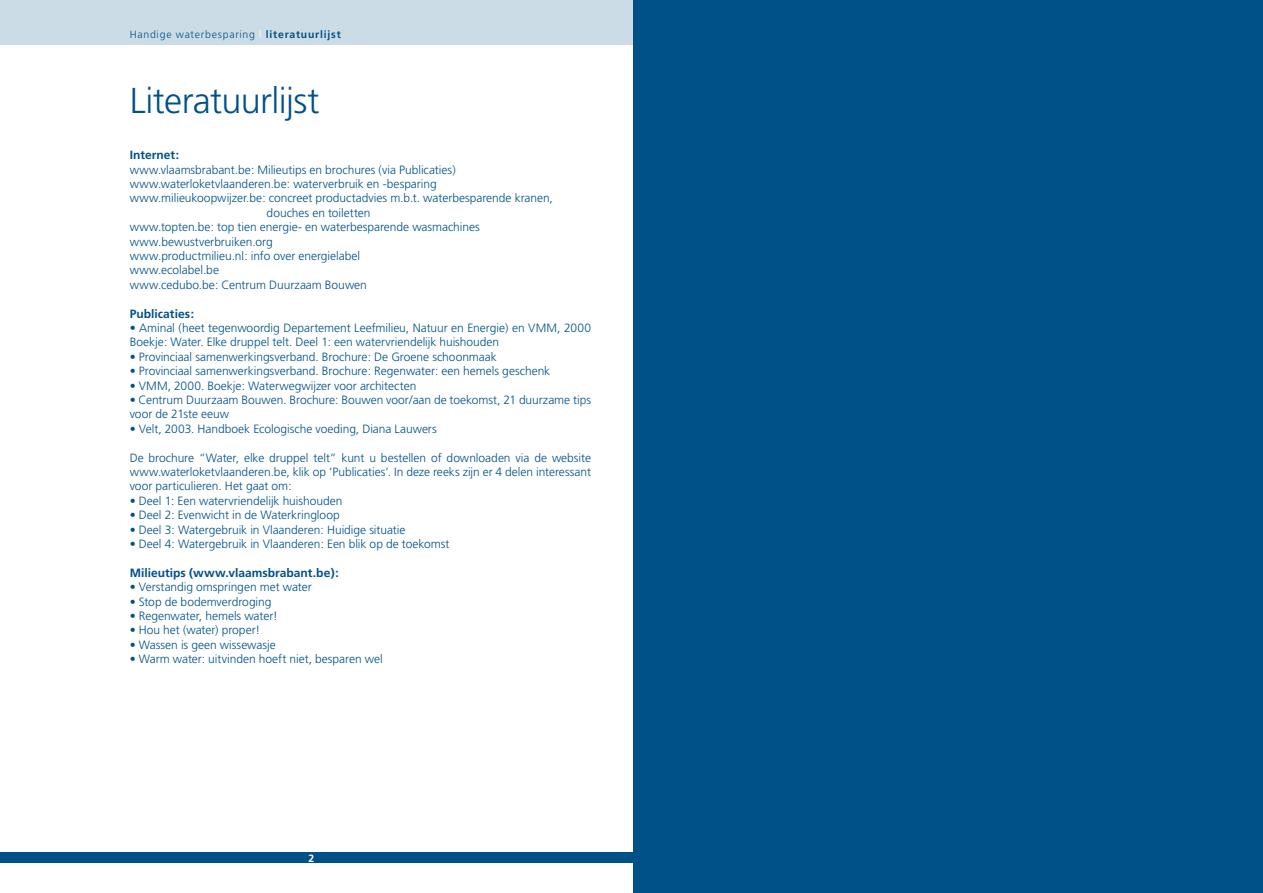
<style>
.page{position:relative;width:1263px;height:893px;background:#fff}
.page>*{position:absolute;margin:0;border:0;box-sizing:border-box;transform-origin:0 0}
.t1{font:300 36px "Frutiger";letter-spacing:-.02em;color:#005187}
.t2{font:300 12px/14.4px "Frutiger";color:#005187}
.t3{font:700 12px "Frutiger";color:#005187}
.t4{font:300 10.5px "Frutiger";letter-spacing:.07em;color:#005187}
.s1{color:#fff}
.s2{font-weight:700}
</style>
<div class="page">
<div style="left:0;top:0;width:634px;height:45px;background:#ccdce7"></div>
<div style="left:0;top:853px;width:634px;height:10px;background:#005187"></div>
<div style="left:634px;top:0;width:629px;height:893px;background:#005187"></div>
<p class="t4" style="left:130px;top:28px;width:213px">Handige waterbesparing <span class="s1">l</span> <span class="s2">literatuurlijst</span></p>
<h1 class="t1" style="left:130px;top:80px;width:191px">Literatuurlijst</h1>
<p class="t3" style="left:130px;top:148px;width:51px">Internet:</p>
<p class="t2" style="left:130px;top:162px;width:328px">www.vlaamsbrabant.be: Milieutips en brochures (via Publicaties)</p>
<p class="t2" style="left:130px;top:177px;width:309px">www.waterloketvlaanderen.be: waterverbruik en -besparing</p>
<p class="t2" style="left:130px;top:191px;width:425px">www.milieukoopwijzer.be: concreet productadvies m.b.t. waterbesparende kranen,</p>
<p class="t2" style="left:267px;top:206px;width:105px">douches en toiletten</p>
<p class="t2" style="left:130px;top:220px;width:352px">www.topten.be: top tien energie- en waterbesparende wasmachines</p>
<p class="t2" style="left:130px;top:234px;width:145px">www.bewustverbruiken.org</p>
<p class="t2" style="left:130px;top:249px;width:232px">www.productmilieu.nl: info over energielabel</p>
<p class="t2" style="left:130px;top:263px;width:91px">www.ecolabel.be</p>
<p class="t2" style="left:130px;top:278px;width:239px">www.cedubo.be: Centrum Duurzaam Bouwen</p>
<p class="t3" style="left:130px;top:306px;width:66px">Publicaties:</p>
<p class="t2" style="left:130px;top:321px;width:463px">• Aminal (heet tegenwoordig Departement Leefmilieu, Natuur en Energie) en VMM, 2000<br>Boekje: Water. Elke druppel telt. Deel 1: een watervriendelijk huishouden</p>
<p class="t2" style="left:130px;top:350px;width:368px">• Provinciaal samenwerkingsverband. Brochure: De Groene schoonmaak</p>
<p class="t2" style="left:130px;top:364px;width:422px">• Provinciaal samenwerkingsverband. Brochure: Regenwater: een hemels geschenk</p>
<p class="t2" style="left:130px;top:378px;width:288px">• VMM, 2000. Boekje: Waterwegwijzer voor architecten</p>
<p class="t2" style="left:130px;top:393px;width:463px">• Centrum Duurzaam Bouwen. Brochure: Bouwen voor/aan de toekomst, 21 duurzame tips voor de 21ste eeuw</p>
<p class="t2" style="left:130px;top:422px;width:309px">• Velt, 2003. Handboek Ecologische voeding, Diana Lauwers</p>
<p class="t2" style="left:130px;top:450px;width:463px;text-align:justify">De brochure “Water, elke druppel telt” kunt u bestellen of downloaden via de website www.waterloketvlaanderen.be, klik op ‘Publicaties’. In deze reeks zijn er 4 delen interessant voor particulieren. Het gaat om:</p>
<p class="t2" style="left:130px;top:494px;width:214px">• Deel 1: Een watervriendelijk huishouden</p>
<p class="t2" style="left:130px;top:508px;width:212px">• Deel 2: Evenwicht in de Waterkringloop</p>
<p class="t2" style="left:130px;top:522px;width:277px">• Deel 3: Watergebruik in Vlaanderen: Huidige situatie</p>
<p class="t2" style="left:130px;top:537px;width:321px">• Deel 4: Watergebruik in Vlaanderen: Een blik op de toekomst</p>
<p class="t3" style="left:130px;top:565px;width:211px">Milieutips (www.vlaamsbrabant.be):</p>
<p class="t2" style="left:130px;top:580px;width:184px">• Verstandig omspringen met water</p>
<p class="t2" style="left:130px;top:594px;width:143px">• Stop de bodemverdroging</p>
<p class="t2" style="left:130px;top:609px;width:150px">• Regenwater, hemels water!</p>
<p class="t2" style="left:130px;top:623px;width:132px">• Hou het (water) proper!</p>
<p class="t2" style="left:130px;top:638px;width:148px">• Wassen is geen wissewasje</p>
<p class="t2" style="left:130px;top:652px;width:255px">• Warm water: uitvinden hoeft niet, besparen wel</p>
</div>
